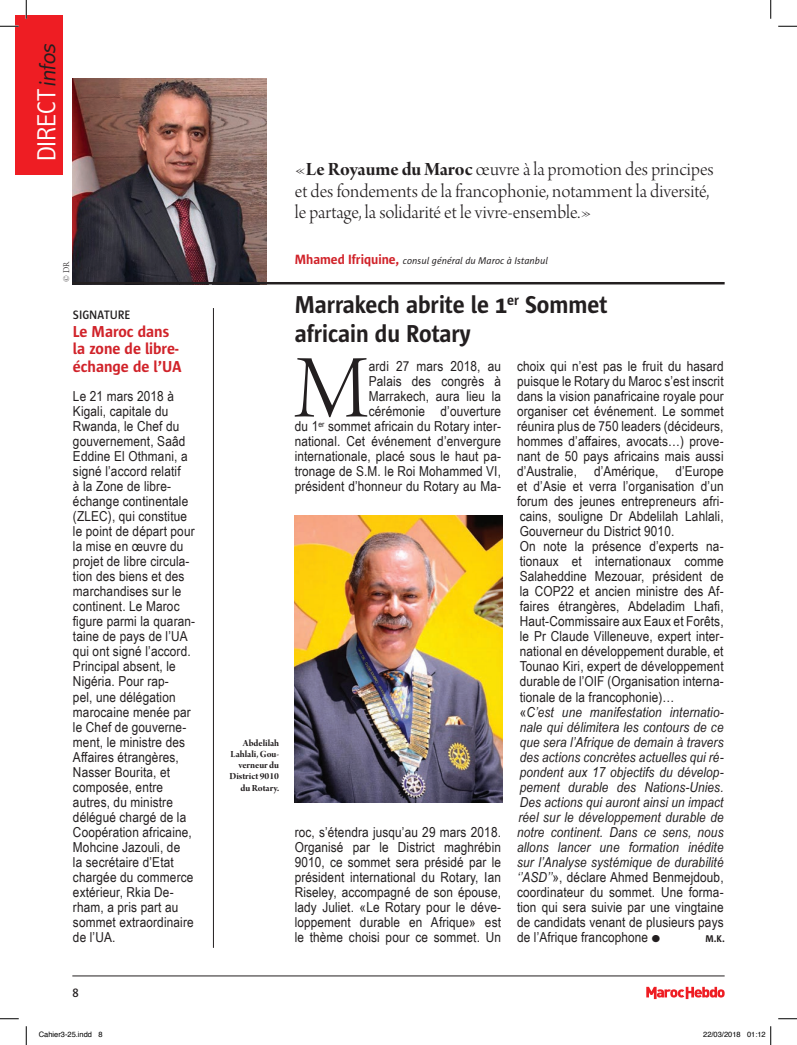
<style>
.page{position:relative;width:797px;height:1045px;background:#fff}
.page>*{position:absolute;margin:0;border:0;box-sizing:border-box;transform-origin:0 0}
.t1{font:94.62px "Arno Pro Light Display";color:#231f20;scale:.96 1}
.t2{font:300 condensed 26.25px "Abadi";color:#fff;scale:1.15 1}
.t3{font:700 25px/28.8px "Sun Hf 7";color:#231f20}
.t4{font:20px/21.2px "Arno Pro Light Display";color:#231f20}
.t5{font:700 16.25px/17.5px "Sun Hf 7";color:#d1232a}
.t6{font:13.75px/15px "Arial Narrow";letter-spacing:.01em;color:#231f20;scale:1.05 1}
.t7{font:600 12.5px "Sun Hf 6";color:#231f20}
.t8{font:10px/11.2px "Arno Pro Bold Display";color:#231f20;text-align:right}
.t9{font:italic 10px "Sun Hf 5 i";color:#231f20}
.t10{font:700 10px "Sun Hf 7";color:#231f20}
.t11{font:9.38px "Arno Pro Light Display";color:#231f20}
.t12{font:7.5px "Helvetica";color:#000}
.s1{font-size:23.75px;color:#231f20}
.s2{font-family:"Arno Pro Bold Display"}
.s3{font-family:"Sun Hf 7";font-weight:700;font-style:normal;font-size:13.75px;color:#d1232a}
.s4{font-style:italic}
</style>
<div class="page">
<hr style="left:72px;top:975px;width:652px;height:1px;background:#231f20">
<div style="left:16px;top:16px;width:47px;height:159px;background:#ee1d23"></div>
<svg style="left:646px;top:986px;width:78px;height:13px"></svg>
<hr style="left:213px;top:308px;width:1px;height:640px;background:#231f20">
<img style="left:72px;top:79px;width:194px;height:203px">
<hr style="left:72px;top:282px;width:652px;height:2px;background:#231f20">
<img style="left:295px;top:516px;width:207px;height:286px">
<svg style="left:0;top:25px;width:19px;height:2px"></svg>
<svg style="left:778px;top:25px;width:19px;height:2px"></svg>
<svg style="left:0;top:1018px;width:19px;height:1px"></svg>
<svg style="left:778px;top:1018px;width:19px;height:1px"></svg>
<svg style="left:25px;top:0;width:2px;height:19px"></svg>
<svg style="left:25px;top:1026px;width:2px;height:19px"></svg>
<svg style="left:770px;top:0;width:1px;height:19px"></svg>
<svg style="left:770px;top:1026px;width:1px;height:19px"></svg>
<h2 class="t2" style="left:32px;top:161px;width:107px;rotate:-90deg">DIRECT<span class="s1">infos</span></h2>
<p class="t11" style="left:61px;top:282px;width:22px;rotate:-90deg">© DR</p>
<p class="t7" style="left:73px;top:308px;width:59px">SIGNATURE</p>
<p class="t5" style="left:73px;top:323px;width:110px">Le Maroc dans la zone de libre&shy;échange de l’UA</p>
<p class="t6" style="left:73px;top:388px;width:118px">Le 21 mars 2018 à<br>Kigali, capitale du<br>Rwanda, le Chef du gouvernement, Saâd<br>Eddine El Othmani, a signé l’accord relatif<br>à la Zone de libre&shy;échange continentale (ZLEC), qui constitue le point de départ pour la mise en œuvre du projet de libre circula&shy;tion des biens et des marchandises sur le continent. Le Maroc figure parmi la quaran&shy;taine de pays de l’UA qui ont signé l’accord.<br>Principal absent, le<br>Nigéria. Pour rap-<br>pel, une délégation marocaine menée par le Chef de gouverne&shy;ment, le ministre des<br>Affaires étrangères,<br>Nasser Bourita, et composée, entre autres, du ministre délégué chargé de la<br>Coopération africaine,<br>Mohcine Jazouli, de<br>la secrétaire d’Etat chargée du commerce extérieur, Rkia De&shy;rham, a pris part au sommet extraordinaire de l’UA.</p>
<p class="t7" style="left:72px;top:986px;width:8px">8</p>
<p class="t8" style="left:229px;top:737px;width:51px">Abdelilah<br>Lahlali, Gou&shy;verneur du<br>District 9010 du Rotary.</p>
<h3 class="t4" style="left:295px;top:160px;width:420px">«<span class="s2">Le Royaume du Maroc</span> œuvre à la promotion des principes et des fondements de la francophonie, notamment la diversité, le partage, la solidarité et le vivre-ensemble.»</h3>
<p class="t9" style="left:295px;top:255px;width:255px"><span class="s3">Mhamed Ifriquine,</span> consul général du Maroc à Istanbul</p>
<h3 class="t3" style="left:295px;top:291px;width:314px">Marrakech abrite le 1<sup>er</sup> Sommet africain du Rotary</h3>
<h1 class="t1" style="left:294px;top:337px;width:79px">M</h1>
<p class="t6" style="left:295px;top:358px;width:198px;text-align:right">ardi 27 mars 2018, au<br>Palais des congrès à<br>Marrakech, aura lieu la<br>cérémonie d’ouverture<br>du 1<sup>er</sup> sommet africain du Rotary inter&shy;national. Cet événement d’envergure internationale, placé sous le haut pa&shy;tronage de S.M. le Roi Mohammed VI, président d’honneur du Rotary au Ma-</p>
<p class="t6" style="left:295px;top:823px;width:198px;text-align:justify">roc, s’étendra jusqu’au 29 mars 2018.<br>Organisé par le District maghrébin 9010, ce sommet sera présidé par le président international du Rotary, Ian Riseley, accompagné de son épouse, lady Juliet. «Le Rotary pour le déve&shy;loppement durable en Afrique» est le thème choisi pour ce sommet. Un</p>
<p class="t6" style="left:517px;top:358px;width:198px">choix qui n’est pas le fruit du hasard puisque le Rotary du Maroc s’est inscrit dans la vision panafricaine royale pour organiser cet événement. Le sommet réunira plus de 750 leaders (décideurs, hommes d’affaires, avocats…) prove&shy;nant de 50 pays africains mais aussi d’Australie, d’Amérique, d’Europe et d’Asie et verra l’organisation d’un forum des jeunes entrepreneurs afri&shy;cains, souligne Dr Abdelilah Lahlali, Gouverneur du District 9010.<br>On note la présence d’experts na&shy;tionaux et internationaux comme Salaheddine Mezouar, président de la COP22 et ancien ministre des Af&shy;faires étrangères, Abdeladim Lhafi, Haut-Commissaire aux Eaux et Forêts, le Pr Claude Villeneuve, expert inter&shy;national en développement durable, et Tounao Kiri, expert de développement durable de l’OIF (Organisation interna&shy;tionale de la francophonie)…<br>«<span class="s4">C’est une manifestation internatio&shy;nale qui délimitera les contours de ce que sera l’Afrique de demain à travers des actions concrètes actuelles qui ré&shy;pondent aux 17 objectifs du dévelop&shy;pement durable des Nations-Unies.<br>Des actions qui auront ainsi un impact réel sur le développement durable de notre continent. Dans ce sens, nous allons lancer une formation inédite sur l’Analyse systémique de durabilité ‘’ASD’’</span>», déclare Ahmed Benmejdoub, coordinateur du sommet. Une forma&shy;tion qui sera suivie par une vingtaine de candidats venant de plusieurs pays de l’Afrique francophone ●</p>
<p class="t10" style="left:705px;top:933px;width:21px">M.K.</p>
<p class="t12" style="left:39px;top:1029px;width:65px">Cahier3-25.indd 8</p>
<p class="t12" style="left:703px;top:1029px;width:64px">22/03/2018 01:12</p>
</div>
